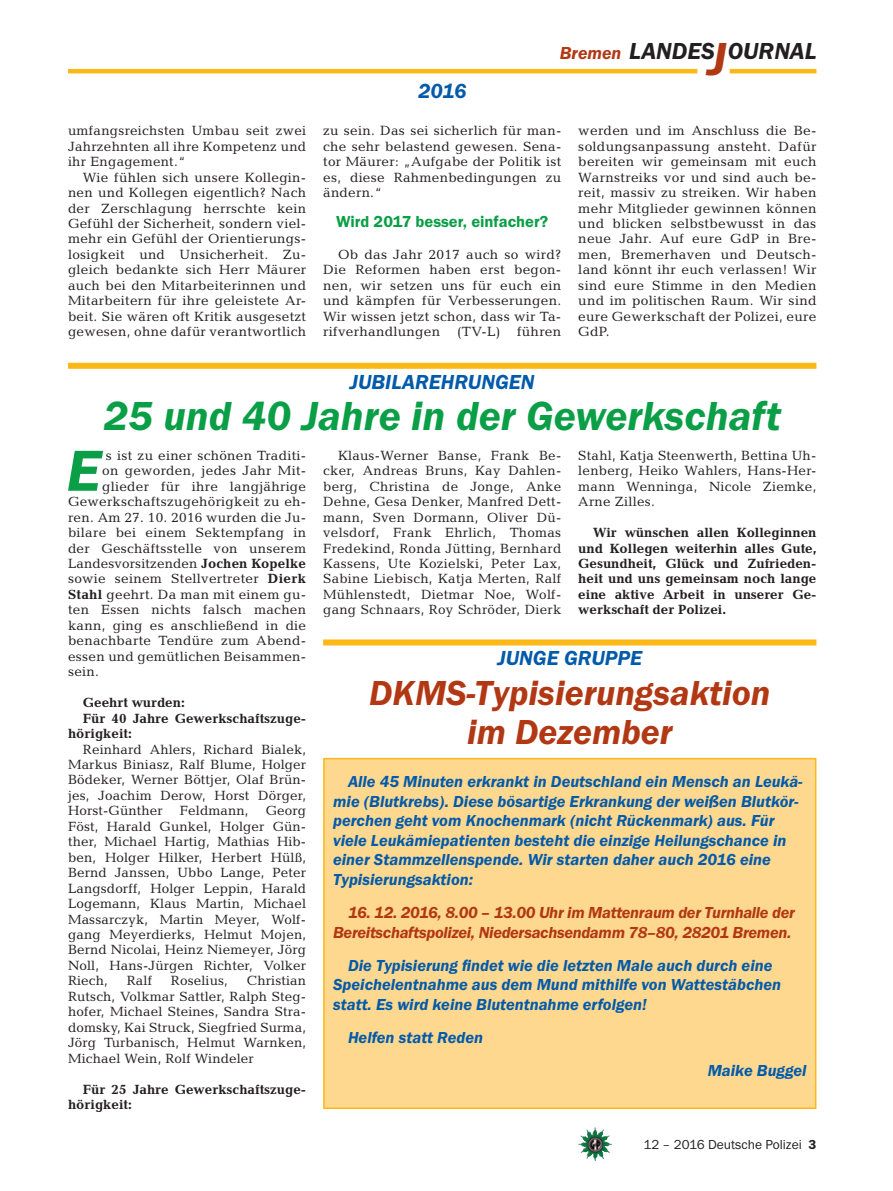
<style>
.page{position:relative;width:893px;height:1191px;background:#fff}
.page>*{position:absolute;margin:0;border:0;box-sizing:border-box;transform-origin:0 0}
._09_b_GRUNDTEXT___Bl{font:italic 600 59.85px "Franklin Gothic Itc T";color:#0a9f46}
._02__HEADLINE_3spalt{font:italic 600 42px "Franklin Gothic Itc T";color:#0a9f46}
._03__HEADLINE_2spalt{font:italic 600 36px/39px "Franklin Gothic Itc T";color:#b23814;text-align:center}
.t1{font:italic 600 24px "Franklin Gothic Itc T";color:#231f20}
._01__RUBRIKENZEILE_m{font:italic 600 21px "Franklin Gothic Itc T";color:#015aaa}
._01__RUBRIKENZEILE_o{font:italic 600 21px "Franklin Gothic Itc T";color:#015aaa}
.t2{font:italic 600 18px "Franklin Gothic Itc T";color:#b23814}
._27__TEXTAUSZEICHNUN{font:italic 600 16.5px/19.5px "Franklin Gothic Itc T";color:#015aaa}
._27__TEXTAUSZEICHNUN-2{font:italic 600 16.5px/19.5px "Franklin Gothic Itc T";letter-spacing:-.02em;color:#b23814;text-align:right}
._15__ZÜ_A_2-zeilig{font:600 16.5px "Franklin Gothic Itc T";color:#0a9f46}
._09__GRUNDTEXT___Blo{font:13.5px/15.5px "Candida";letter-spacing:.02em;color:#231f20;text-align:justify}
._09_b_GRUNDTEXT___Bl-2{font:13.5px "Candida";letter-spacing:.02em;color:#231f20}
._09__GRUNDTEXT___Blo-2{font:700 13.5px/15.5px "Candida";color:#231f20}
.t3{font:13.5px "Franklin Gothic Itc T";color:#231f20}
.s1{font-size:48px;color:#b23814}
.s2{font-weight:700}
.s3{font-weight:600}
</style>
<div class="page">
<img style="left:578px;top:1127px;width:17px;height:25px">
<hr style="left:730px;top:69px;width:86px;height:4px;background:#fcb814">
<hr style="left:68px;top:69px;width:629px;height:4px;background:#fcb814">
<div style="left:323px;top:639px;width:493px;height:6px;background:#fcb814"></div>
<div style="left:324px;top:758px;width:492px;height:350px;background:#fed88f"></div>
<div style="left:323px;top:758px;width:493px;height:351px;border:2px solid #fcb814"></div>
<div style="left:68px;top:363px;width:748px;height:6px;background:#fcb814"></div>
<p class="_09__GRUNDTEXT___Blo" style="left:68px;top:123px;width:240px">umfangsreichsten Umbau seit zwei Jahrzehnten all ihre Kompetenz und ihr Engagement.“</p>
<p class="_09__GRUNDTEXT___Blo" style="left:68px;top:169px;width:240px;text-indent:15px">Wie fühlen sich unsere Kollegin&shy;nen und Kollegen eigentlich? Nach der Zerschlagung herrschte kein Gefühl der Sicherheit, sondern viel&shy;mehr ein Gefühl der Orientierungs&shy;losigkeit und Unsicherheit. Zu&shy;gleich bedankte sich Herr Mäurer auch bei den Mitarbeiterinnen und Mitarbeitern für ihre geleistete Ar&shy;beit. Sie wären oft Kritik ausgesetzt gewesen, ohne dafür verantwortlich</p>
<p class="_01__RUBRIKENZEILE_o" style="left:418px;top:79px;width:50px">2016</p>
<p class="t2" style="left:560px;top:42px;width:63px">Bremen</p>
<p class="t1" style="left:629px;top:37px;width:189px">LANDES<span class="s1">J</span>OURNAL</p>
<p class="_09__GRUNDTEXT___Blo" style="left:323px;top:123px;width:240px">zu sein. Das sei sicherlich für man&shy;che sehr belastend gewesen. Sena&shy;tor Mäurer: „Aufgabe der Politik ist es, diese Rahmenbedingungen zu ändern.“</p>
<p class="_15__ZÜ_A_2-zeilig" style="left:336px;top:212px;width:214px">Wird 2017 besser, einfacher?</p>
<p class="_09__GRUNDTEXT___Blo" style="left:323px;top:247px;width:240px;text-indent:15px">Ob das Jahr 2017 auch so wird?<br>Die Reformen haben erst begon&shy;nen, wir setzen uns für euch ein und kämpfen für Verbesserungen.<br>Wir wissen jetzt schon, dass wir Ta&shy;rifverhandlungen (TV-L) führen</p>
<p class="_09__GRUNDTEXT___Blo" style="left:578px;top:123px;width:240px">werden und im Anschluss die Be&shy;soldungsanpassung ansteht. Dafür bereiten wir gemeinsam mit euch Warnstreiks vor und sind auch be&shy;reit, massiv zu streiken. Wir haben mehr Mitglieder gewinnen können und blicken selbstbewusst in das neue Jahr. Auf eure GdP in Bre&shy;men, Bremerhaven und Deutsch&shy;land könnt ihr euch verlassen! Wir sind eure Stimme in den Medien und im politischen Raum. Wir sind eure Gewerkschaft der Polizei, eure GdP.</p>
<p class="_01__RUBRIKENZEILE_m" style="left:350px;top:369px;width:186px">JUBILAREHRUNGEN</p>
<p class="_02__HEADLINE_3spalt" style="left:104px;top:392px;width:679px">25 und 40 Jahre in der Gewerkschaft</p>
<p class="_09_b_GRUNDTEXT___Bl" style="left:67px;top:436px;width:36px">E</p>
<p class="_09_b_GRUNDTEXT___Bl-2" style="left:106px;top:447px;width:202px">s ist zu einer schönen Traditi-</p>
<p class="_09_b_GRUNDTEXT___Bl-2" style="left:102px;top:463px;width:205px">on geworden, jedes Jahr Mit-</p>
<p class="_09_b_GRUNDTEXT___Bl-2" style="left:102px;top:478px;width:205px">glieder für ihre langjährige</p>
<p class="_09_b_GRUNDTEXT___Bl-2" style="left:68px;top:494px;width:240px">Gewerkschaftszugehörigkeit zu eh-</p>
<p class="_09_b_GRUNDTEXT___Bl-2" style="left:68px;top:509px;width:240px">ren. Am 27. 10. 2016 wurden die Ju-</p>
<p class="_09_b_GRUNDTEXT___Bl-2" style="left:68px;top:525px;width:240px">bilare bei einem Sektempfang in</p>
<p class="_09_b_GRUNDTEXT___Bl-2" style="left:68px;top:540px;width:240px">der Geschäftsstelle von unserem</p>
<p class="_09_b_GRUNDTEXT___Bl-2" style="left:68px;top:556px;width:240px">Landesvorsitzenden <span class="s2">Jochen Kopelke</span></p>
<p class="_09_b_GRUNDTEXT___Bl-2" style="left:68px;top:571px;width:240px">sowie seinem Stellvertreter <span class="s2">Dierk</span></p>
<p class="_09_b_GRUNDTEXT___Bl-2" style="left:68px;top:586px;width:240px"><span class="s2">Stahl</span> geehrt. Da man mit einem gu-</p>
<p class="_09_b_GRUNDTEXT___Bl-2" style="left:68px;top:602px;width:240px">ten Essen nichts falsch machen</p>
<p class="_09_b_GRUNDTEXT___Bl-2" style="left:68px;top:617px;width:240px">kann, ging es anschließend in die</p>
<p class="_09_b_GRUNDTEXT___Bl-2" style="left:68px;top:633px;width:240px">benachbarte Tendüre zum Abend-</p>
<p class="_09_b_GRUNDTEXT___Bl-2" style="left:68px;top:648px;width:240px">essen und gemütlichen Beisammen-</p>
<p class="_09_b_GRUNDTEXT___Bl-2" style="left:68px;top:664px;width:32px">sein.</p>
<p class="_09__GRUNDTEXT___Blo-2" style="left:83px;top:695px;width:103px">Geehrt wurden:</p>
<p class="_09__GRUNDTEXT___Blo-2" style="left:68px;top:710px;width:240px;text-indent:15px">Für 40 Jahre Gewerkschaftszuge&shy;hörigkeit:</p>
<p class="_09__GRUNDTEXT___Blo" style="left:68px;top:741px;width:240px;text-indent:15px">Reinhard Ahlers, Richard Bialek, Markus Biniasz, Ralf Blume, Holger Bödeker, Werner Böttjer, Olaf Brün&shy;jes, Joachim Derow, Horst Dörger, Horst-Günther</p>
<p class="_09__GRUNDTEXT___Blo" style="left:68px;top:803px;width:240px;text-indent:198px">Georg Föst, Harald Gunkel, Holger Gün&shy;ther, Michael Hartig, Mathias Hib&shy;ben, Holger Hilker, Herbert Hülß, Bernd Janssen, Ubbo Lange, Peter Langsdorff, Holger Leppin, Harald Logemann, Klaus Martin, Michael Massarczyk, Martin Meyer, Wolf&shy;gang Meyerdierks, Helmut Mojen, Bernd Nicolai, Heinz Niemeyer, Jörg Noll, Hans-Jürgen Richter, Volker Riech,</p>
<p class="_09__GRUNDTEXT___Blo" style="left:180px;top:803px;width:70px">Feldmann,</p>
<p class="_09__GRUNDTEXT___Blo" style="left:68px;top:973px;width:240px;text-indent:179px">Christian Rutsch, Volkmar Sattler, Ralph Steg&shy;hofer, Michael Steines, Sandra Stra&shy;domsky, Kai Struck, Siegfried Surma, Jörg Turbanisch, Helmut Warnken, Michael Wein, Rolf Windeler</p>
<p class="_09__GRUNDTEXT___Blo-2" style="left:68px;top:1081px;width:240px;text-indent:15px">Für 25 Jahre Gewerkschaftszuge&shy;hörigkeit:</p>
<p class="_09__GRUNDTEXT___Blo" style="left:127px;top:973px;width:27px">Ralf</p>
<p class="_09__GRUNDTEXT___Blo" style="left:171px;top:973px;width:59px">Roselius,</p>
<p class="_09__GRUNDTEXT___Blo" style="left:323px;top:447px;width:240px;text-indent:15px">Klaus-Werner Banse, Frank Be&shy;cker, Andreas Bruns, Kay Dahlen&shy;berg, Christina de Jonge, Anke Dehne, Gesa Denker, Manfred Dett&shy;mann, Sven Dormann, Oliver Dü&shy;velsdorf, Frank Ehrlich, Thomas Fredekind, Ronda Jütting, Bernhard Kassens, Ute Kozielski, Peter Lax, Sabine Liebisch, Katja Merten, Ralf Mühlenstedt, Dietmar Noe, Wolf&shy;gang Schnaars, Roy Schröder, Dierk</p>
<p class="_09__GRUNDTEXT___Blo" style="left:578px;top:447px;width:240px">Stahl, Katja Steenwerth, Bettina Uh&shy;lenberg, Heiko Wahlers, Hans-Her&shy;mann Wenninga, Nicole Ziemke, Arne Zilles.</p>
<p class="_09__GRUNDTEXT___Blo-2" style="left:578px;top:525px;width:240px;text-align:justify;text-indent:15px">Wir wünschen allen Kolleginnen und Kollegen weiterhin alles Gute, Gesundheit, Glück und Zufrieden&shy;heit und uns gemeinsam noch lange eine aktive Arbeit in unserer Ge&shy;werkschaft der Polizei.</p>
<p class="_01__RUBRIKENZEILE_m" style="left:498px;top:646px;width:146px">JUNGE GRUPPE</p>
<p class="_03__HEADLINE_2spalt" style="left:369px;top:672px;width:403px">DKMS-Typisierungsaktion im Dezember</p>
<p class="_27__TEXTAUSZEICHNUN" style="left:333px;top:772px;width:471px;text-indent:15px">Alle 45 Minuten erkrankt in Deutschland ein Mensch an Leukä&shy;mie (Blutkrebs). Diese bösartige Erkrankung der weißen Blutkör&shy;perchen geht vom Knochenmark (nicht Rückenmark) aus. Für viele Leukämiepatienten besteht die einzige Heilungschance in einer Stammzellenspende. Wir starten daher auch 2016 eine Typisierungsaktion:</p>
<p class="_27__TEXTAUSZEICHNUN-2" style="left:333px;top:902px;width:463px">16. 12. 2016, 8.00 – 13.00 Uhr im Mattenraum der Turnhalle der<br>Bereitschaftspolizei, Niedersachsendamm 78–80, 28201 Bremen.</p>
<p class="_27__TEXTAUSZEICHNUN" style="left:333px;top:955px;width:449px;text-indent:15px">Die Typisierung findet wie die letzten Male auch durch eine<br>Speichelentnahme aus dem Mund mithilfe von Wattestäbchen statt. Es wird keine Blutentnahme erfolgen!</p>
<p class="_27__TEXTAUSZEICHNUN" style="left:348px;top:1027px;width:137px">Helfen statt Reden</p>
<p class="_27__TEXTAUSZEICHNUN" style="left:708px;top:1060px;width:100px">Maike Buggel</p>
<p class="t3" style="left:643px;top:1136px;width:175px">12 – 2016 Deutsche Polizei <span class="s3">3</span></p>
</div>
